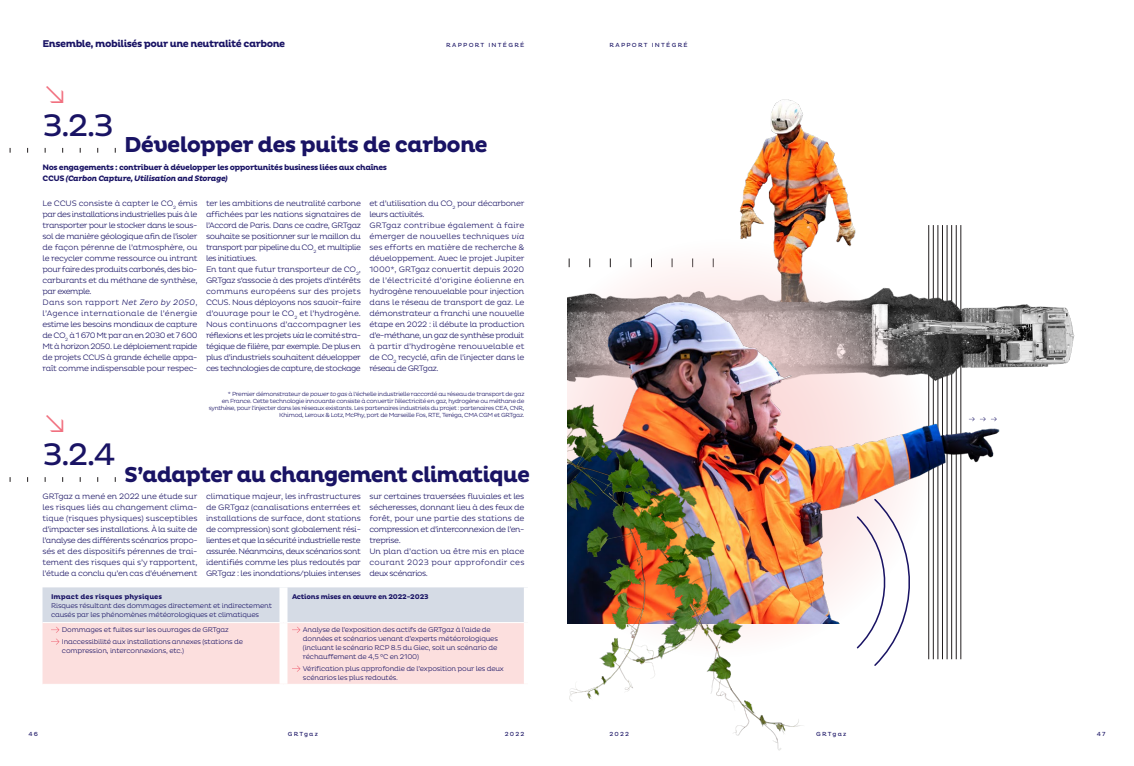
<style>
.page{position:relative;width:1134px;height:766px;background:#fff}
.page>*{position:absolute;margin:0;border:0;box-sizing:border-box;transform-origin:0 0}
.t1{font:31.7px "Pluto";color:#191364}
.t2{font:700 22px "Pluto";letter-spacing:-.05em;color:#191364}
.t3{font:700 10px "Pluto";letter-spacing:-.05em;color:#191364}
.t4{font:300 8px/11px "Pluto";letter-spacing:-.04em;color:#191364;text-align:justify}
.t5{font:700 8px/11px "Pluto";letter-spacing:-.05em;color:#191364}
.t6{font:300 7px/9px "Pluto";letter-spacing:-.03em;color:#191364}
.t7{font:700 7px "Pluto";letter-spacing:-.03em;color:#191364}
.t8{font:700 7px "Pluto";color:#191364}
.t9{font:300 6px/7px "Pluto";letter-spacing:-.05em;color:#191364;text-align:right}
.t10{font:6px "Pluto";letter-spacing:.215em;color:#191364}
.s1{font-style:italic}
</style>
<div class="page">
<img style="left:747px;top:99px;width:94px;height:78px">
<hr style="left:960px;top:225px;width:1px;height:434px;background:#231f20">
<hr style="left:942px;top:225px;width:1px;height:434px;background:#231f20">
<hr style="left:951px;top:225px;width:1px;height:434px;background:#231f20">
<hr style="left:933px;top:225px;width:1px;height:434px;background:#231f20">
<hr style="left:956px;top:225px;width:1px;height:434px;background:#231f20">
<hr style="left:938px;top:225px;width:1px;height:434px;background:#231f20">
<hr style="left:947px;top:225px;width:1px;height:434px;background:#231f20">
<hr style="left:928px;top:225px;width:1px;height:434px;background:#231f20">
<img style="left:739px;top:177px;width:336px;height:185px">
<svg style="left:856px;top:623px;width:47px;height:43px"></svg>
<img style="left:567px;top:258px;width:501px;height:365px">
<img style="left:567px;top:398px;width:241px;height:353px">
<svg style="left:43px;top:587px;width:484px;height:97px;background:#eedee1"></svg>
<p class="t3" style="left:43px;top:38px;width:244px">Ensemble, mobilisés pour une neutralité carbone</p>
<p class="t10" style="left:446px;top:42px;width:80px">RAPPORT INTÉGRÉ</p>
<p class="t10" style="left:609px;top:42px;width:80px">RAPPORT INTÉGRÉ</p>
<h4 class="t1" style="left:43px;top:107px;width:73px">3.2.3</h4>
<h4 class="t2" style="left:124px;top:132px;width:365px">Développer des puits de carbone</h4>
<p class="t5" style="left:43px;top:162px;width:346px">Nos engagements : contribuer à développer les opportunités business liées aux chaînes<br>CCUS <span class="s1">(Carbon Capture, Utilisation and Storage)</span></p>
<p class="t4" style="left:43px;top:198px;width:157px">Le CCUS consiste à capter le CO<sub>2</sub> émis par des installations industrielles puis à le transporter pour le stocker dans le sous&shy;sol de manière géologique afin de l’isoler de façon pérenne de l’atmosphère, ou le recycler comme ressource ou intrant pour faire des produits carbonés, des bio&shy;carburants et du méthane de synthèse, par exemple.</p>
<p class="t4" style="left:43px;top:297px;width:157px">Dans son rapport <span class="s1">Net Zero by 2050</span>, l’Agence internationale de l’énergie estime les besoins mondiaux de capture de CO<sub>2</sub> à 1 670 Mt par an en 2030 et 7 600<br>Mt à horizon 2050. Le déploiement rapide de projets CCUS à grande échelle appa&shy;raît comme indispensable pour respec-</p>
<p class="t4" style="left:206px;top:198px;width:157px">ter les ambitions de neutralité carbone affichées par les nations signataires de l’Accord de Paris. Dans ce cadre, GRTgaz souhaite se positionner sur le maillon du transport par pipeline du CO<sub>2</sub> et multiplie les initiatives.</p>
<p class="t4" style="left:206px;top:264px;width:156px">En tant que futur transporteur de CO<sub>2</sub>, GRTgaz s’associe à des projets d‘intérêts communs européens sur des projets CCUS. Nous déployons nos savoir-faire d’ouvrage pour le CO<sub>2</sub> et l’hydrogène.<br>Nous continuons d’accompagner les réflexions et les projets <span class="s1">via</span> le comité stra&shy;tégique de filière, par exemple. De plus en plus d’industriels souhaitent développer ces technologies de capture, de stockage</p>
<p class="t4" style="left:369px;top:198px;width:156px">et d’utilisation du CO<sub>2</sub> pour décarboner leurs activités.</p>
<p class="t4" style="left:369px;top:220px;width:157px">GRTgaz contribue également à faire émerger de nouvelles techniques <span class="s1">via </span>ses efforts en matière de recherche &amp; développement. Avec le projet Jupiter 1000*, GRTgaz convertit depuis 2020 de l’électricité d’origine éolienne en hydrogène renouvelable pour injection dans le réseau de transport de gaz. Le démonstrateur a franchi une nouvelle étape en 2022 : il débute la production d’e-méthane, un gaz de synthèse produit à partir d’hydrogène renouvelable et de CO<sub>2</sub> recyclé, afin de l’injecter dans le réseau de GRTgaz.</p>
<h4 class="t1" style="left:43px;top:436px;width:75px">3.2.4</h4>
<p class="t9" style="left:209px;top:390px;width:317px">* Premier démonstrateur de <span class="s1">power to gas</span> à l’échelle industrielle raccordé au réseau de transport de gaz<br>en France. Cette technologie innovante consiste à convertir l’électricité en gaz, hydrogène ou méthane de synthèse, pour l’injecter dans les réseaux existants. Les partenaires industriels du projet : partenaires CEA, CNR, Khimod, Leroux &amp; Lotz, McPhy, port de Marseille Fos, RTE, Teréga, CMA CGM et GRTgaz.</p>
<h4 class="t2" style="left:124px;top:461px;width:407px">S’adapter au changement climatique</h4>
<p class="t4" style="left:43px;top:490px;width:157px">GRTgaz a mené en 2022 une étude sur les risques liés au changement clima&shy;tique (risques physiques) susceptibles d’impacter ses installations. À la suite de l’analyse des différents scénarios propo&shy;sés et des dispositifs pérennes de trai&shy;tement des risques qui s’y rapportent, l’étude a conclu qu’en cas d’événement</p>
<p class="t4" style="left:206px;top:490px;width:156px">climatique majeur, les infrastructures de GRTgaz (canalisations enterrées et installations de surface, dont stations de compression) sont globalement rési&shy;lientes et que la sécurité industrielle reste assurée. Néanmoins, deux scénarios sont identifiés comme les plus redoutés par GRTgaz : les inondations/pluies intenses</p>
<p class="t4" style="left:369px;top:490px;width:156px">sur certaines traversées fluviales et les sécheresses, donnant lieu à des feux de forêt, pour une partie des stations de compression et d’interconnexion de l’en&shy;treprise.</p>
<p class="t4" style="left:369px;top:545px;width:157px">Un plan d’action va être mis en place courant 2023 pour approfondir ces deux scénarios.</p>
<h5 class="t8" style="left:51px;top:592px;width:113px">Impact des risques physiques</h5>
<p class="t6" style="left:51px;top:600px;width:222px">Risques résultant des dommages directement et indirectement causés par les phénomènes météorologiques et climatiques</p>
<h5 class="t7" style="left:292px;top:592px;width:138px">Actions mises en œuvre en 2022-2023</h5>
<p class="t6" style="left:62px;top:625px;width:168px">Dommages et fuites sur les ouvrages de GRTgaz</p>
<p class="t6" style="left:62px;top:637px;width:183px">Inaccessibilité aux installations annexes (stations de compression, interconnexions, etc.)</p>
<p class="t6" style="left:303px;top:625px;width:196px">Analyse de l’exposition des actifs de GRTgaz à l’aide de données et scénarios venant d’experts météorologiques (incluant le scénario RCP 8.5 du Giec, soit un scénario de réchauffement de 4,5 °C en 2100)</p>
<p class="t6" style="left:303px;top:664px;width:202px">Vérification plus approfondie de l’exposition pour les deux scénarios les plus redoutés.</p>
<p class="t10" style="left:28px;top:730px;width:11px">46</p>
<p class="t10" style="left:288px;top:730px;width:32px">GRTgaz</p>
<p class="t10" style="left:816px;top:730px;width:32px">GRTgaz</p>
<p class="t10" style="left:1097px;top:730px;width:10px">47</p>
<p class="t10" style="left:505px;top:730px;width:21px">2022</p>
<p class="t10" style="left:609px;top:730px;width:21px">2022</p>
</div>
